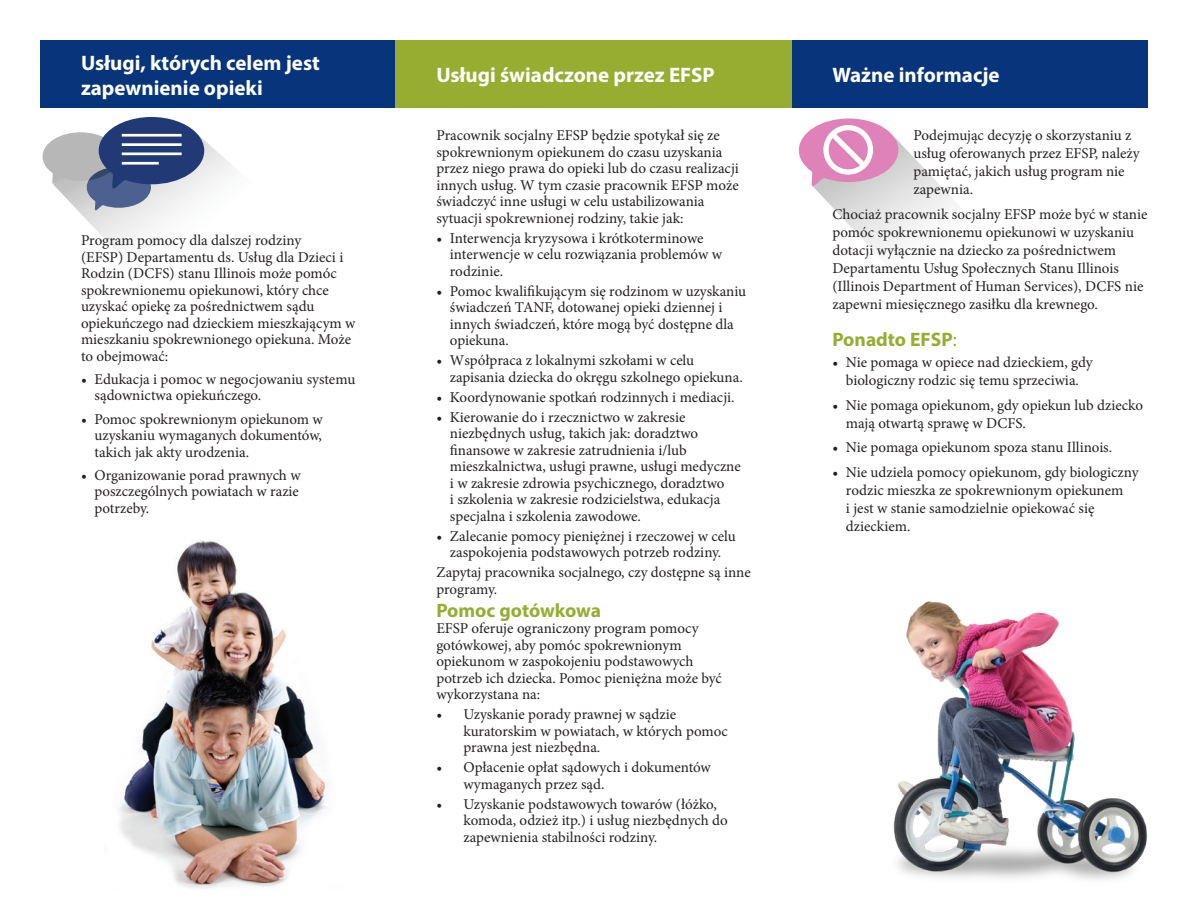
<style>
.page{position:relative;width:1188px;height:918px;background:#fff}
.page>*{position:absolute;margin:0;border:0;box-sizing:border-box;transform-origin:0 0}
.t1{font:700 21px/25.2px "Myriad Pro";color:#fff}
.t2{font:700 19.5px "Myriad Pro";color:#97ad32}
.t3{font:15px/16.5px "Minion Pro";color:#231f20}
.s1{font-weight:400}
</style>
<div class="page">
<svg style="left:799px;top:118px;width:158px;height:139px"></svg>
<div style="left:40px;top:40px;width:356px;height:68px;background:#08347b"></div>
<div style="left:792px;top:40px;width:356px;height:68px;background:#08347b"></div>
<div style="left:396px;top:40px;width:396px;height:68px;background:#97ad32"></div>
<img style="left:119px;top:540px;width:209px;height:349px">
<svg style="left:43px;top:117px;width:192px;height:133px"></svg>
<hr style="left:122px;top:134px;width:60px;height:3px;background:#fff">
<hr style="left:122px;top:143px;width:60px;height:3px;background:#fff">
<hr style="left:122px;top:152px;width:60px;height:3px;background:#fff">
<hr style="left:122px;top:162px;width:37px;height:3px;background:#fff">
<img style="left:893px;top:601px;width:255px;height:279px">
<h1 class="t1" style="left:81px;top:49px;width:240px">Usługi, których celem jest zapewnienie opieki</h1>
<p class="t3" style="left:81px;top:232px;width:276px">Program pomocy dla dalszej rodziny<br>(EFSP) Departamentu ds. Usług dla Dzieci i Rodzin (DCFS) stanu Illinois może pomóc spokrewnionemu opiekunowi, który chce uzyskać opiekę za pośrednictwem sądu opiekuńczego nad dzieckiem mieszkającym w mieszkaniu spokrewnionego opiekuna. Może to obejmować:</p>
<p class="t3" style="left:94px;top:371px;width:262px;text-indent:-14px">• Edukacja i pomoc w negocjowaniu systemu sądownictwa opiekuńczego.</p>
<p class="t3" style="left:94px;top:411px;width:230px;text-align:justify;text-indent:-14px">• Pomoc spokrewnionym opiekunom w uzyskaniu wymaganych dokumentów, takich jak akty urodzenia.</p>
<p class="t3" style="left:94px;top:467px;width:208px;text-align:justify;text-indent:-14px">• Organizowanie porad prawnych w poszczególnych powiatach w razie potrzeby.</p>
<h1 class="t1" style="left:436px;top:62px;width:280px">Usługi świadczone przez EFSP</h1>
<h1 class="t1" style="left:832px;top:62px;width:169px">Ważne informacje</h1>
<p class="t3" style="left:436px;top:127px;width:304px">Pracownik socjalny EFSP będzie spotykał się ze spokrewnionym opiekunem do czasu uzyskania przez niego prawa do opieki lub do czasu realizacji innych usług. W tym czasie pracownik EFSP może świadczyć inne usługi w celu ustabilizowania sytuacji spokrewnionej rodziny, takie jak:</p>
<p class="t3" style="left:450px;top:230px;width:274px;text-indent:-14px">• Interwencja kryzysowa i krótkoterminowe interwencje w celu rozwiązania problemów w rodzinie.</p>
<p class="t3" style="left:450px;top:283px;width:298px;text-indent:-14px">• Pomoc kwalifikującym się rodzinom w uzyskaniu świadczeń TANF, dotowanej opieki dziennej i innych świadczeń, które mogą być dostępne dla opiekuna.</p>
<p class="t3" style="left:450px;top:352px;width:294px;text-indent:-14px">• Współpraca z lokalnymi szkołami w celu zapisania dziecka do okręgu szkolnego opiekuna.</p>
<p class="t3" style="left:436px;top:389px;width:300px">• Koordynowanie spotkań rodzinnych i mediacji.</p>
<p class="t3" style="left:450px;top:409px;width:292px;text-indent:-14px">• Kierowanie do i rzecznictwo w zakresie niezbędnych usług, takich jak: doradztwo finansowe w zakresie zatrudnienia i/lub mieszkalnictwa, usługi prawne, usługi medyczne i w zakresie zdrowia psychicznego, doradztwo<br>i szkolenia w zakresie rodzicielstwa, edukacja specjalna i szkolenia zawodowe.</p>
<p class="t3" style="left:436px;top:528px;width:301px;text-align:center">• Zalecanie pomocy pieniężnej i rzeczowej w celu zaspokojenia podstawowych potrzeb rodziny.</p>
<p class="t3" style="left:436px;top:564px;width:316px">Zapytaj pracownika socjalnego, czy dostępne są inne programy.</p>
<h2 class="t2" style="left:436px;top:598px;width:166px">Pomoc gotówkowa</h2>
<p class="t3" style="left:436px;top:620px;width:287px">EFSP oferuje ograniczony program pomocy gotówkowej, aby pomóc spokrewnionym opiekunom w zaspokojeniu podstawowych potrzeb ich dziecka. Pomoc pieniężna może być wykorzystana na:</p>
<p class="t3" style="left:463px;top:706px;width:266px;text-indent:-27px">• Uzyskanie porady prawnej w sądzie kuratorskim w powiatach, w których pomoc prawna jest niezbędna.</p>
<p class="t3" style="left:463px;top:759px;width:249px;text-indent:-27px">• Opłacenie opłat sądowych i dokumentów wymaganych przez sąd.</p>
<p class="t3" style="left:463px;top:796px;width:266px;text-indent:-27px">• Uzyskanie podstawowych towarów (łóżko, komoda, odzież itp.) i usług niezbędnych do zapewnienia stabilności rodziny.</p>
<p class="t3" style="left:913px;top:127px;width:228px;line-height:18px">Podejmując decyzję o skorzystaniu z usług oferowanych przez EFSP, należy pamiętać, jakich usług program nie zapewnia.</p>
<p class="t3" style="left:832px;top:205px;width:317px;line-height:18px">Chociaż pracownik socjalny EFSP może być w stanie pomóc spokrewnionemu opiekunowi w uzyskaniu dotacji wyłącznie na dziecko za pośrednictwem Departamentu Usług Społecznych Stanu Illinois (Illinois Department of Human Services), DCFS nie zapewni miesięcznego zasiłku dla krewnego.</p>
<h2 class="t2" style="left:832px;top:327px;width:126px">Ponadto EFSP<span class="s1">:</span></h2>
<p class="t3" style="left:832px;top:353px;width:262px;line-height:18px;text-align:center">• Nie pomaga w opiece nad dzieckiem, gdy biologiczny rodzic się temu sprzeciwia.</p>
<p class="t3" style="left:846px;top:396px;width:299px;line-height:18px;text-indent:-14px">• Nie pomaga opiekunom, gdy opiekun lub dziecko mają otwartą sprawę w DCFS.</p>
<p class="t3" style="left:832px;top:439px;width:281px">• Nie pomaga opiekunom spoza stanu Illinois.</p>
<p class="t3" style="left:846px;top:463px;width:294px;line-height:18px;text-indent:-14px">• Nie udziela pomocy opiekunom, gdy biologiczny rodzic mieszka ze spokrewnionym opiekunem<br>i jest w stanie samodzielnie opiekować się dzieckiem.</p>
</div>
